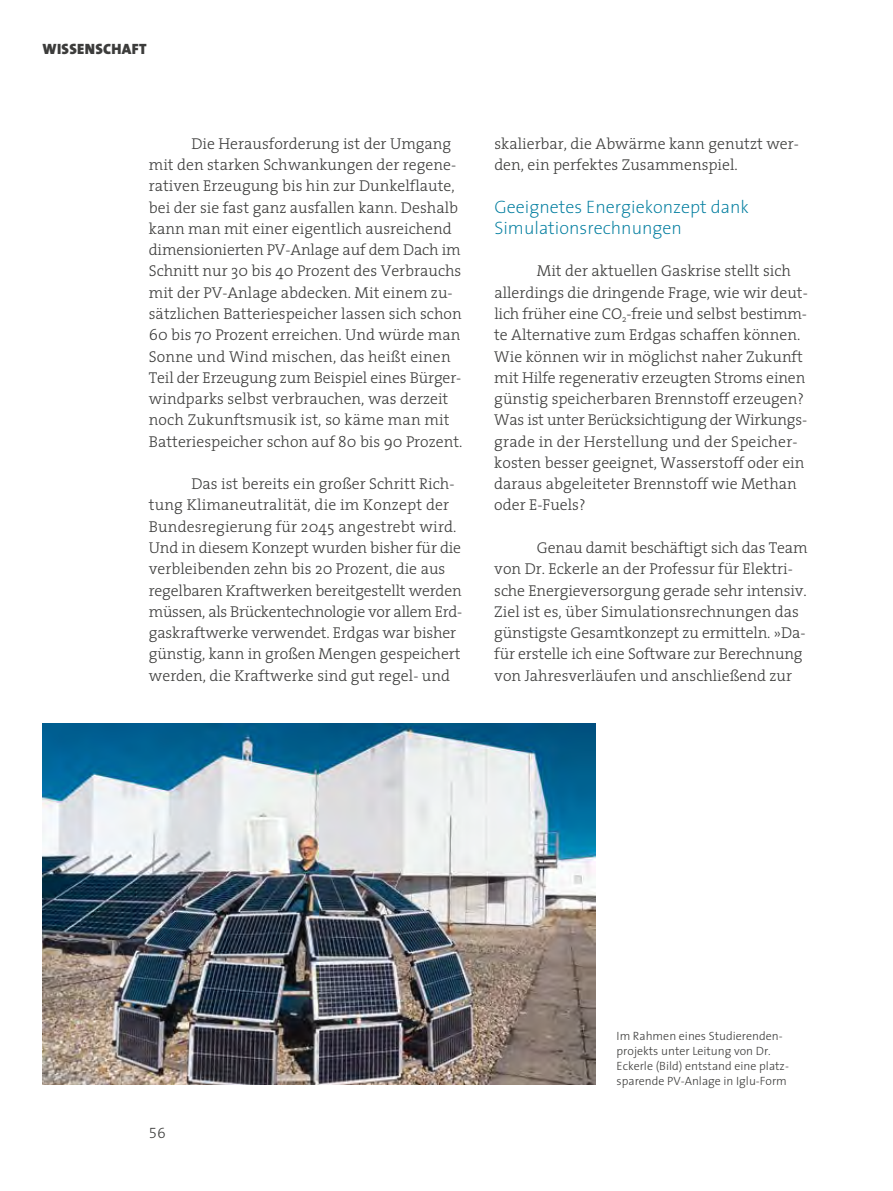
<style>
.page{position:relative;width:893px;height:1191px;background:#fff}
.page>*{position:absolute;margin:0;border:0;box-sizing:border-box;transform-origin:0 0}
.t1{font:200 18px/21.3px "The Sans";color:#007d9f}
.t2{font:300 15.75px/21.3px "The Serif";color:#3c3c3b}
.t3{font:900 15px "The Sans";letter-spacing:.02em;color:#3c3c3b}
.t4{font:15px "The Sans Light Expert";color:#3c3c3b}
.t5{font:300 12px/15px "The Sans";color:#3c3c3b}
</style>
<div class="page">
<img style="left:43px;top:723px;width:552px;height:361px">
<p class="t3" style="left:43px;top:36px;width:106px">WISSENSCHAFT</p>
<p class="t2" style="left:149px;top:132px;width:315px;text-indent:43px">Die Herausforderung ist der Umgang mit den starken Schwankungen der regene&shy;rativen Erzeugung bis hin zur Dunkelflaute, bei der sie fast ganz ausfallen kann. Deshalb kann man mit einer eigentlich ausreichend dimensionierten PV-Anlage auf dem Dach im Schnitt nur 30 bis 40 Prozent des Verbrauchs mit der PV-Anlage abdecken. Mit einem zu&shy;sätzlichen Batteriespeicher lassen sich schon 60 bis 70 Prozent erreichen. Und würde man Sonne und Wind mischen, das heißt einen Teil der Erzeugung zum Beispiel eines Bürger&shy;windparks selbst verbrauchen, was derzeit noch Zukunftsmusik ist, so käme man mit Batteriespeicher schon auf 80 bis 90 Prozent.</p>
<p class="t2" style="left:149px;top:473px;width:315px;text-indent:43px">Das ist bereits ein großer Schritt Rich&shy;tung Klimaneutralität, die im Konzept der Bundesregierung für 2045 angestrebt wird.<br>Und in diesem Konzept wurden bisher für die verbleibenden zehn bis 20 Prozent, die aus regelbaren Kraftwerken bereitgestellt werden müssen, als Brückentechnologie vor allem Erd&shy;gaskraftwerke verwendet. Erdgas war bisher günstig, kann in großen Mengen gespeichert werden, die Kraftwerke sind gut regel- und</p>
<p class="t2" style="left:494px;top:132px;width:306px">skalierbar, die Abwärme kann genutzt wer&shy;den, ein perfektes Zusammenspiel.</p>
<p class="t1" style="left:494px;top:195px;width:256px">Geeignetes Energiekonzept dank<br>Simulationsrechnungen</p>
<p class="t2" style="left:494px;top:260px;width:315px;text-indent:43px">Mit der aktuellen Gaskrise stellt sich allerdings die dringende Frage, wie wir deut&shy;lich früher eine CO<sub>2</sub>-freie und selbst bestimm&shy;te Alternative zum Erdgas schaffen können.<br>Wie können wir in möglichst naher Zukunft mit Hilfe regenerativ erzeugten Stroms einen günstig speicherbaren Brennstoff erzeugen?<br>Was ist unter Berücksichtigung der Wirkungs&shy;grade in der Herstellung und der Speicher&shy;kosten besser geeignet, Wasserstoff oder ein daraus abgeleiteter Brennstoff wie Methan oder E-Fuels?</p>
<p class="t2" style="left:494px;top:536px;width:315px;text-indent:43px">Genau damit beschäftigt sich das Team von Dr. Eckerle an der Professur für Elektri&shy;sche Energieversorgung gerade sehr intensiv.<br>Ziel ist es, über Simulationsrechnungen das günstigste Gesamtkonzept zu ermitteln. »Da&shy;für erstelle ich eine Software zur Berechnung von Jahresverläufen und anschließend zur</p>
<p class="t4" style="left:149px;top:1121px;width:18px">56</p>
<p class="t5" style="left:617px;top:1027px;width:174px">Im Rahmen eines Studierenden&shy;projekts unter Leitung von Dr.<br>Eckerle (Bild) entstand eine platz&shy;sparende PV-Anlage in Iglu-Form</p>
</div>
